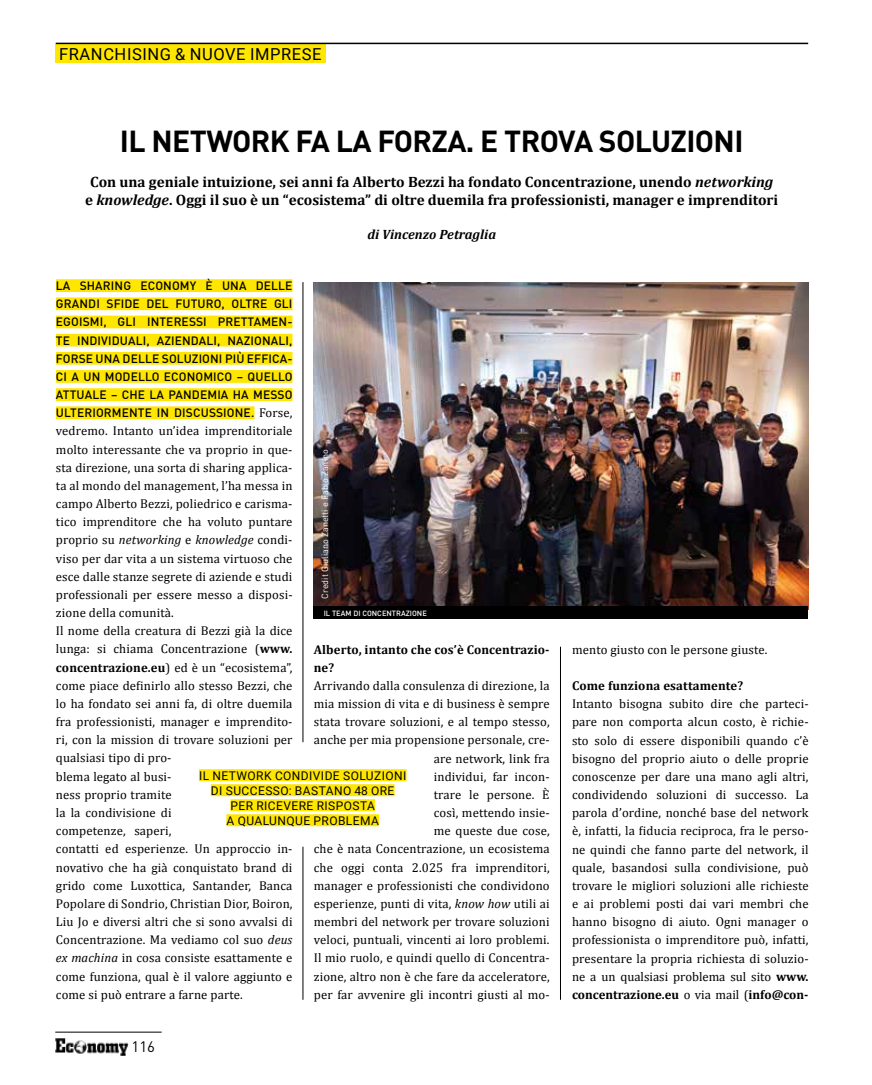
<style>
.page{position:relative;width:872px;height:1085px;background:#fff}
.page>*{position:absolute;margin:0;border:0;box-sizing:border-box;transform-origin:0 0}
.t1{font:700 30px "DIN";letter-spacing:-.02em;color:#000}
.t2{font:16.5px "Roboto";letter-spacing:.035em;color:#000}
.t3{font:700 15px/18px "Cambria";color:#000;text-align:center}
.t4{font:15px "DIN";color:#000}
.t5{font:italic 700 13.5px "Cambria";color:#000}
.t6{font:12.75px/18.1px "Cambria";letter-spacing:.01em;color:#000}
.t7{font:700 12.75px/18.1px "Cambria";letter-spacing:.01em;color:#000}
.t8{font:500 12px/18.1px "DIN";letter-spacing:.01em;color:#000;text-align:justify}
.t9{font:12px/15px "Roboto";letter-spacing:.035em;color:#000;text-align:center}
.t10{font:9px "DIN";color:#fff}
.t11{font:500 7.5px "DIN";color:#fff}
.s1{font-style:italic}
.s2{font-family:"Cambria";font-weight:400;font-size:12.75px}
.s3{font-weight:700}
</style>
<div class="page">
<hr style="left:55px;top:1031px;width:107px;height:1px;background:#000">
<img style="left:55px;top:1038px;width:74px;height:18px">
<div style="left:56px;top:279px;width:236px;height:13px;background:#ffe600"></div>
<div style="left:56px;top:297px;width:236px;height:13px;background:#ffe600"></div>
<div style="left:56px;top:315px;width:236px;height:13px;background:#ffe600"></div>
<div style="left:56px;top:334px;width:236px;height:12px;background:#ffe600"></div>
<div style="left:56px;top:352px;width:236px;height:12px;background:#ffe600"></div>
<div style="left:56px;top:370px;width:236px;height:13px;background:#ffe600"></div>
<div style="left:56px;top:388px;width:236px;height:13px;background:#ffe600"></div>
<div style="left:56px;top:406px;width:198px;height:13px;background:#ffe600"></div>
<hr style="left:560px;top:646px;width:1px;height:353px;background:#000">
<hr style="left:303px;top:846px;width:1px;height:153px;background:#000">
<hr style="left:303px;top:282px;width:1px;height:460px;background:#000">
<div style="left:56px;top:44px;width:270px;height:19px;background:#ffe600"></div>
<hr style="left:56px;top:43px;width:752px;height:1px;background:#000">
<img style="left:313px;top:283px;width:495px;height:323px">
<div style="left:199px;top:769px;width:207px;height:12px;background:#ffe600"></div>
<div style="left:211px;top:784px;width:183px;height:12px;background:#ffe600"></div>
<div style="left:230px;top:799px;width:145px;height:12px;background:#ffe600"></div>
<div style="left:226px;top:814px;width:153px;height:12px;background:#ffe600"></div>
<div style="left:313px;top:606px;width:495px;height:13px;background:#000"></div>
<p class="t2" style="left:59px;top:42px;width:264px">FRANCHISING &amp; NUOVE IMPRESE</p>
<h1 class="t1" style="left:120px;top:121px;width:625px">IL NETWORK FA LA FORZA. E TROVA SOLUZIONI</h1>
<p class="t3" style="left:85px;top:172px;width:694px">Con una geniale intuizione, sei anni fa Alberto Bezzi ha fondato Concentrazione, unendo <span class="s1">networking </span>e <span class="s1">knowledge</span>. Oggi il suo è un “ecosistema” di oltre duemila fra professionisti, manager e imprenditori</p>
<p class="t5" style="left:367px;top:225px;width:130px">di Vincenzo Petraglia</p>
<p class="t8" style="left:56px;top:276px;width:238px">LA SHARING ECONOMY È UNA DELLE GRANDI SFIDE DEL FUTURO, OLTRE GLI EGOISMI, GLI INTERESSI PRETTAMEN-TE INDIVIDUALI, AZIENDALI, NAZIONALI, FORSE UNA DELLE SOLUZIONI PIÙ EFFICA-CI A UN MODELLO ECONOMICO – QUELLO ATTUALE – CHE LA PANDEMIA HA MESSO ULTERIORMENTE IN DISCUSSIONE. <span class="s2">Forse,</span></p>
<p class="t6" style="left:56px;top:422px;width:238px">vedremo. Intanto un’idea imprenditoriale molto interessante che va proprio in que&shy;sta direzione, una sorta di sharing applica&shy;ta al mondo del management, l’ha messa in campo Alberto Bezzi, poliedrico e carisma&shy;tico imprenditore che ha voluto puntare proprio su <span class="s1">networking</span> e <span class="s1">knowledge</span> condi&shy;viso per dar vita a un sistema virtuoso che esce dalle stanze segrete di aziende e studi professionali per essere messo a disposi&shy;zione della comunità.<br>Il nome della creatura di Bezzi già la dice lunga: si chiama Concentrazione (<span class="s3">www. concentrazione.eu</span>) ed è un “ecosistema”, come piace definirlo allo stesso Bezzi, che lo ha fondato sei anni fa, di oltre duemila fra professionisti, manager e imprendito&shy;ri, con la mission di trovare soluzioni per qualsiasi tipo di pro-<br>blema legato al busi-<br>ness proprio tramite<br>la la condivisione di<br>competenze, saperi,<br>contatti ed esperienze. Un approccio in&shy;novativo che ha già conquistato brand di grido come Luxottica, Santander, Banca Popolare di Sondrio, Christian Dior, Boiron, Liu Jo e diversi altri che si sono avvalsi di Concentrazione. Ma vediamo col suo <span class="s1">deus ex machina</span> in cosa consiste esattamente e come funziona, qual è il valore aggiunto e come si può entrare a farne parte.</p>
<p class="t10" style="left:319px;top:598px;width:151px;rotate:-90deg">Credit Giuliano Zanetti e Fabio Zanino</p>
<p class="t11" style="left:324px;top:608px;width:105px">IL TEAM DI CONCENTRAZIONE</p>
<p class="t7" style="left:314px;top:639px;width:237px">Alberto, intanto che cos’è Concentrazio&shy;ne?</p>
<p class="t6" style="left:314px;top:676px;width:237px;text-align:right">Arrivando dalla consulenza di direzione, la mia mission di vita e di business è sempre stata trovare soluzioni, e al tempo stesso, anche per mia propensione personale, cre&shy;are network, link fra<br>individui, far incon-<br>trare le persone. È<br>così, mettendo insie-<br>me queste due cose,<br>che è nata Concentrazione, un ecosistema che oggi conta 2.025 fra imprenditori, manager e professionisti che condividono esperienze, punti di vita, <span class="s1">know how</span> utili ai membri del network per trovare soluzioni veloci, puntuali, vincenti ai loro problemi.<br>Il mio ruolo, e quindi quello di Concentra&shy;zione, altro non è che fare da acceleratore, per far avvenire gli incontri giusti al mo-</p>
<p class="t9" style="left:199px;top:767px;width:209px">IL NETWORK CONDIVIDE SOLUZIONI<br>DI SUCCESSO: BASTANO 48 ORE<br>PER RICEVERE RISPOSTA<br>A QUALUNQUE PROBLEMA</p>
<p class="t4" style="left:132px;top:1037px;width:25px">116</p>
<p class="t6" style="left:572px;top:640px;width:197px">mento giusto con le persone giuste.</p>
<p class="t7" style="left:572px;top:676px;width:173px">Come funziona esattamente?</p>
<p class="t6" style="left:572px;top:694px;width:238px;text-align:justify">Intanto bisogna subito dire che parteci&shy;pare non comporta alcun costo, è richie&shy;sto solo di essere disponibili quando c’è bisogno del proprio aiuto o delle proprie conoscenze per dare una mano agli altri, condividendo soluzioni di successo. La parola d’ordine, nonché base del network è, infatti, la fiducia reciproca, fra le perso&shy;ne quindi che fanno parte del network, il quale, basandosi sulla condivisione, può trovare le migliori soluzioni alle richieste e ai problemi posti dai vari membri che hanno bisogno di aiuto. Ogni manager o professionista o imprenditore può, infatti, presentare la propria richiesta di soluzio&shy;ne a un qualsiasi problema sul sito <span class="s3">www. concentrazione.eu</span> o via mail (<span class="s3">info@con-</span></p>
</div>
